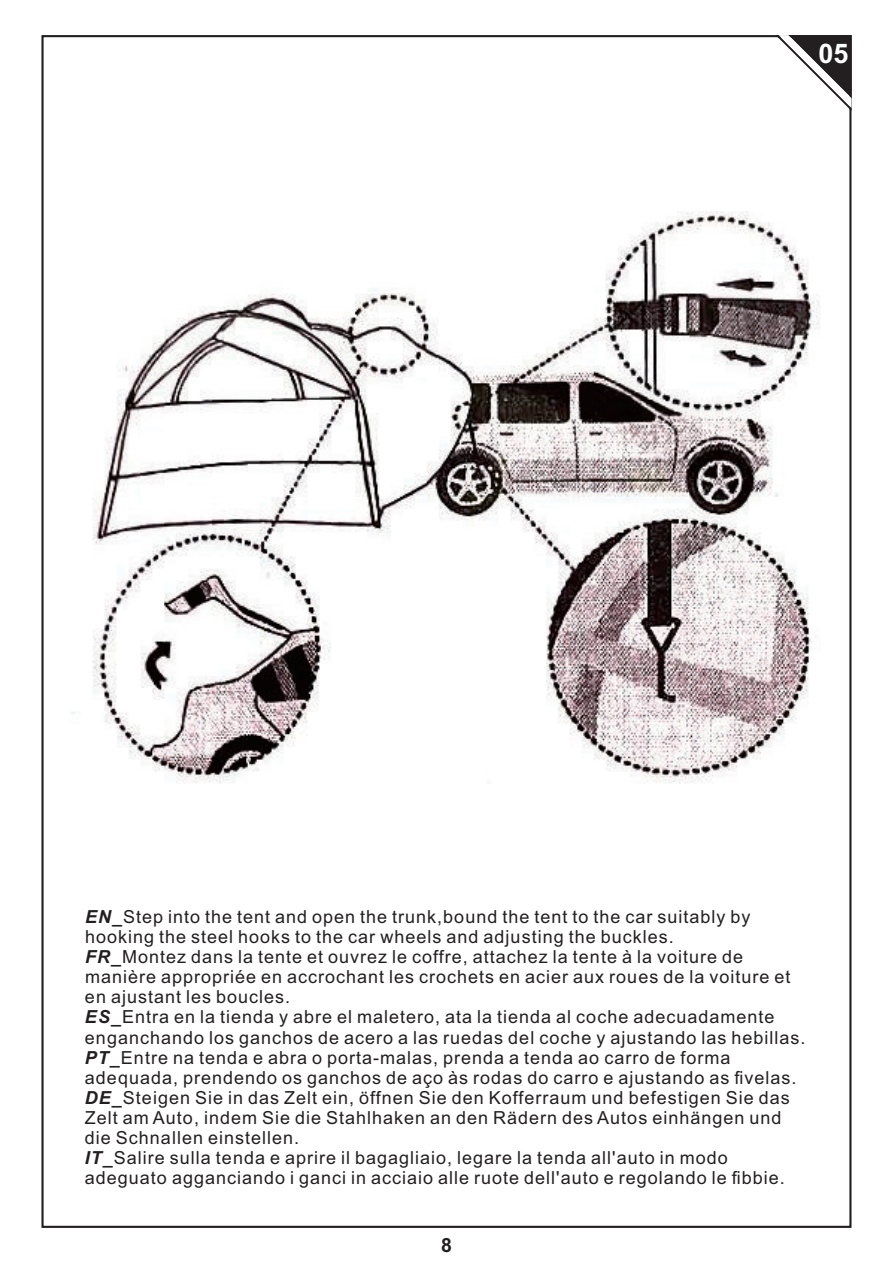
<style>
.page{position:relative;width:893px;height:1263px;background:#fff}
.page>*{position:absolute;margin:0;border:0;box-sizing:border-box;transform-origin:0 0}
.t1{font:700 27px "Arial";color:#fff}
.t2{font:700 19.5px "Arial";color:#231f20}
.t3{font:18px/20.1px "Arial";letter-spacing:.055em;color:#231f20}
.s1{font-weight:700;font-style:italic}
</style>
<div class="page">
<img style="left:71px;top:211px;width:781px;height:573px">
<svg style="left:775px;top:35px;width:77px;height:79px"></svg>
<h1 class="t1" style="left:818px;top:43px;width:32px">05</h1>
<p class="t3" style="left:85px;top:908px;width:722px"><span class="s1">EN_</span>Step into the tent and open the trunk,bound the tent to the car suitably by hooking the steel hooks to the car wheels and adjusting the buckles.<br><span class="s1">FR_</span>Montez dans la tente et ouvrez le coffre, attachez la tente à la voiture de manière appropriée en accrochant les crochets en acier aux roues de la voiture et en ajustant les boucles.<br><span class="s1">ES_</span>Entra en la tienda y abre el maletero, ata la tienda al coche adecuadamente enganchando los ganchos de acero a las ruedas del coche y ajustando las hebillas.<br><span class="s1">PT_</span>Entre na tenda e abra o porta-malas, prenda a tenda ao carro de forma adequada, prendendo os ganchos de aço às rodas do carro e ajustando as fivelas.<br><span class="s1">DE_</span>Steigen Sie in das Zelt ein, öffnen Sie den Kofferraum und befestigen Sie das Zelt am Auto, indem Sie die Stahlhaken an den Rädern des Autos einhängen und die Schnallen einstellen.<br><span class="s1">IT_</span>Salire sulla tenda e aprire il bagagliaio, legare la tenda all'auto in modo adeguato agganciando i ganci in acciaio alle ruote dell'auto e regolando le fibbie.</p>
<p class="t2" style="left:441px;top:1238px;width:12px">8</p>
</div>
